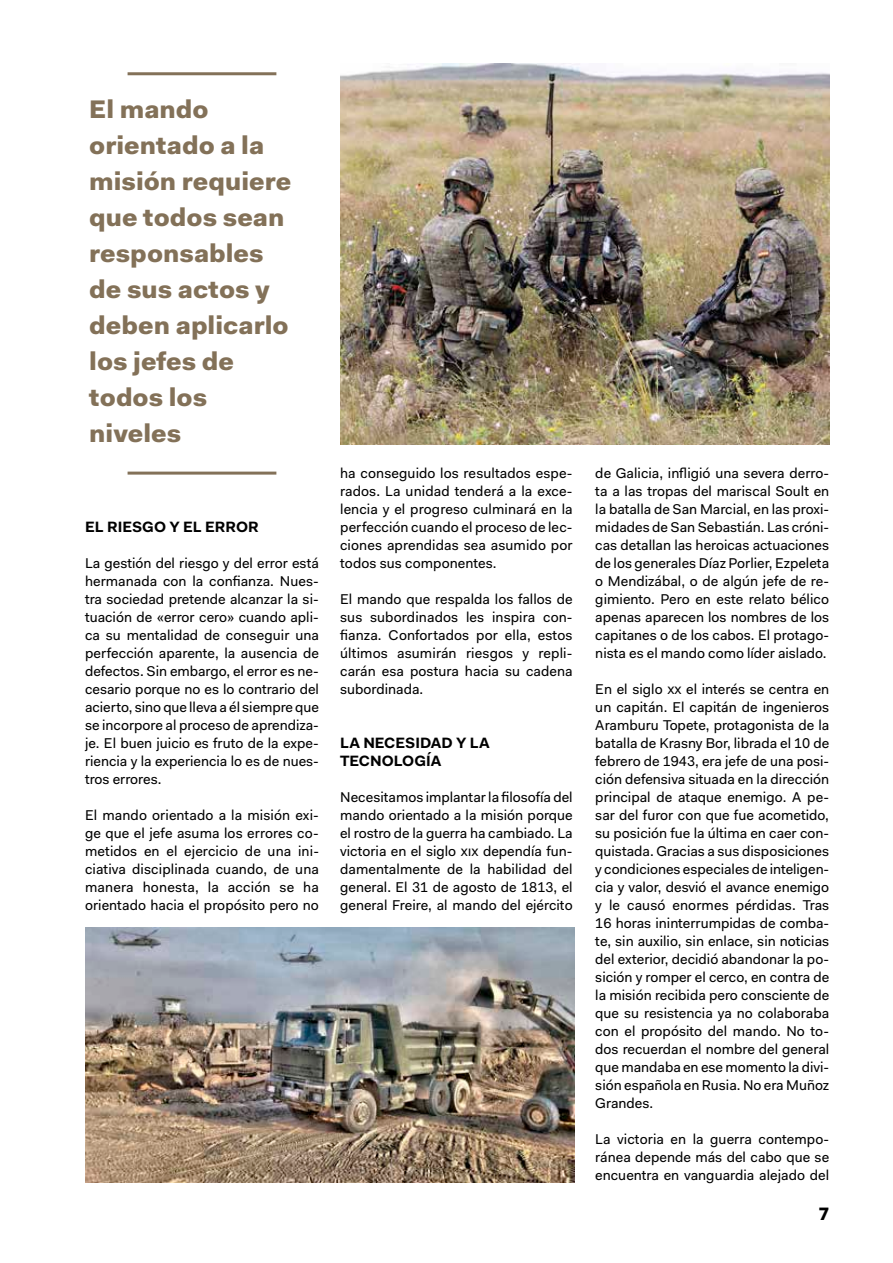
<style>
.page{position:relative;width:893px;height:1263px;background:#fff}
.page>*{position:absolute;margin:0;border:0;box-sizing:border-box;transform-origin:0 0}
.t1{font:900 25.5px/36px "Fakt Pro";color:#837158}
.t2{font:900 18px "Fakt Pro";color:#000}
.t3{font:700 15px/18px "Fakt Pro";color:#000}
.t4{font:14.25px/18px "Fakt Pro";letter-spacing:.005em;color:#000;text-align:justify}
</style>
<div class="page">
<hr style="left:128px;top:72px;width:148px;height:3px;background:#837158">
<hr style="left:128px;top:472px;width:148px;height:3px;background:#837158">
<img style="left:340px;top:64px;width:489px;height:380px">
<img style="left:85px;top:928px;width:489px;height:254px">
<h1 class="t1" style="left:89px;top:91px;width:203px">El mando orientado a la misión requiere que todos sean responsables de sus actos y deben aplicarlo los jefes de todos los niveles</h1>
<p class="t3" style="left:85px;top:518px;width:175px">EL RIESGO Y EL ERROR</p>
<p class="t4" style="left:85px;top:554px;width:235px">La gestión del riesgo y del error está hermanada con la confianza. Nues&shy;tra sociedad pretende alcanzar la si&shy;tuación de «error cero» cuando apli&shy;ca su mentalidad de conseguir una perfección aparente, la ausencia de defectos. Sin embargo, el error es ne&shy;cesario porque no es lo contrario del acierto, sino que lleva a él siempre que se incorpore al proceso de aprendiza&shy;je. El buen juicio es fruto de la expe&shy;riencia y la experiencia lo es de nues&shy;tros errores.</p>
<p class="t4" style="left:85px;top:806px;width:236px">El mando orientado a la misión exi&shy;ge que el jefe asuma los errores co&shy;metidos en el ejercicio de una ini&shy;ciativa disciplinada cuando, de una manera honesta, la acción se ha orientado hacia el propósito pero no</p>
<p class="t4" style="left:340px;top:464px;width:234px">ha conseguido los resultados espe&shy;rados. La unidad tenderá a la exce&shy;lencia y el progreso culminará en la perfección cuando el proceso de lec&shy;ciones aprendidas sea asumido por todos sus componentes.</p>
<p class="t4" style="left:340px;top:590px;width:234px">El mando que respalda los fallos de sus subordinados les inspira con&shy;fianza. Confortados por ella, estos últimos asumirán riesgos y repli&shy;carán esa postura hacia su cadena subordinada.</p>
<p class="t3" style="left:340px;top:734px;width:151px">LA NECESIDAD Y LA<br>TECNOLOGÍA</p>
<p class="t4" style="left:340px;top:788px;width:234px">Necesitamos implantar la filosofía del mando orientado a la misión porque el rostro de la guerra ha cambiado. La victoria en el siglo xix dependía fun&shy;damentalmente de la habilidad del general. El 31 de agosto de 1813, el general Freire, al mando del ejército</p>
<p class="t4" style="left:595px;top:464px;width:235px">de Galicia, infligió una severa derro&shy;ta a las tropas del mariscal Soult en la batalla de San Marcial, en las proxi&shy;midades de San Sebastián. Las cróni&shy;cas detallan las heroicas actuaciones de los generales Díaz Porlier, Ezpeleta o Mendizábal, o de algún jefe de re&shy;gimiento. Pero en este relato bélico apenas aparecen los nombres de los capitanes o de los cabos. El protago&shy;nista es el mando como líder aislado.</p>
<p class="t4" style="left:595px;top:680px;width:235px">En el siglo xx el interés se centra en un capitán. El capitán de ingenieros Aramburu Topete, protagonista de la batalla de Krasny Bor, librada el 10 de febrero de 1943, era jefe de una posi&shy;ción defensiva situada en la dirección principal de ataque enemigo. A pe&shy;sar del furor con que fue acometido, su posición fue la última en caer con&shy;quistada. Gracias a sus disposiciones y condiciones especiales de inteligen&shy;cia y valor, desvió el avance enemigo y le causó enormes pérdidas. Tras 16 horas ininterrumpidas de comba&shy;te, sin auxilio, sin enlace, sin noticias del exterior, decidió abandonar la po&shy;sición y romper el cerco, en contra de la misión recibida pero consciente de que su resistencia ya no colaboraba con el propósito del mando. No to&shy;dos recuerdan el nombre del general que mandaba en ese momento la divi&shy;sión española en Rusia. No era Muñoz Grandes.</p>
<p class="t4" style="left:595px;top:1130px;width:235px">La victoria en la guerra contempo&shy;ránea depende más del cabo que se encuentra en vanguardia alejado del</p>
<p class="t2" style="left:819px;top:1202px;width:12px">7</p>
</div>
